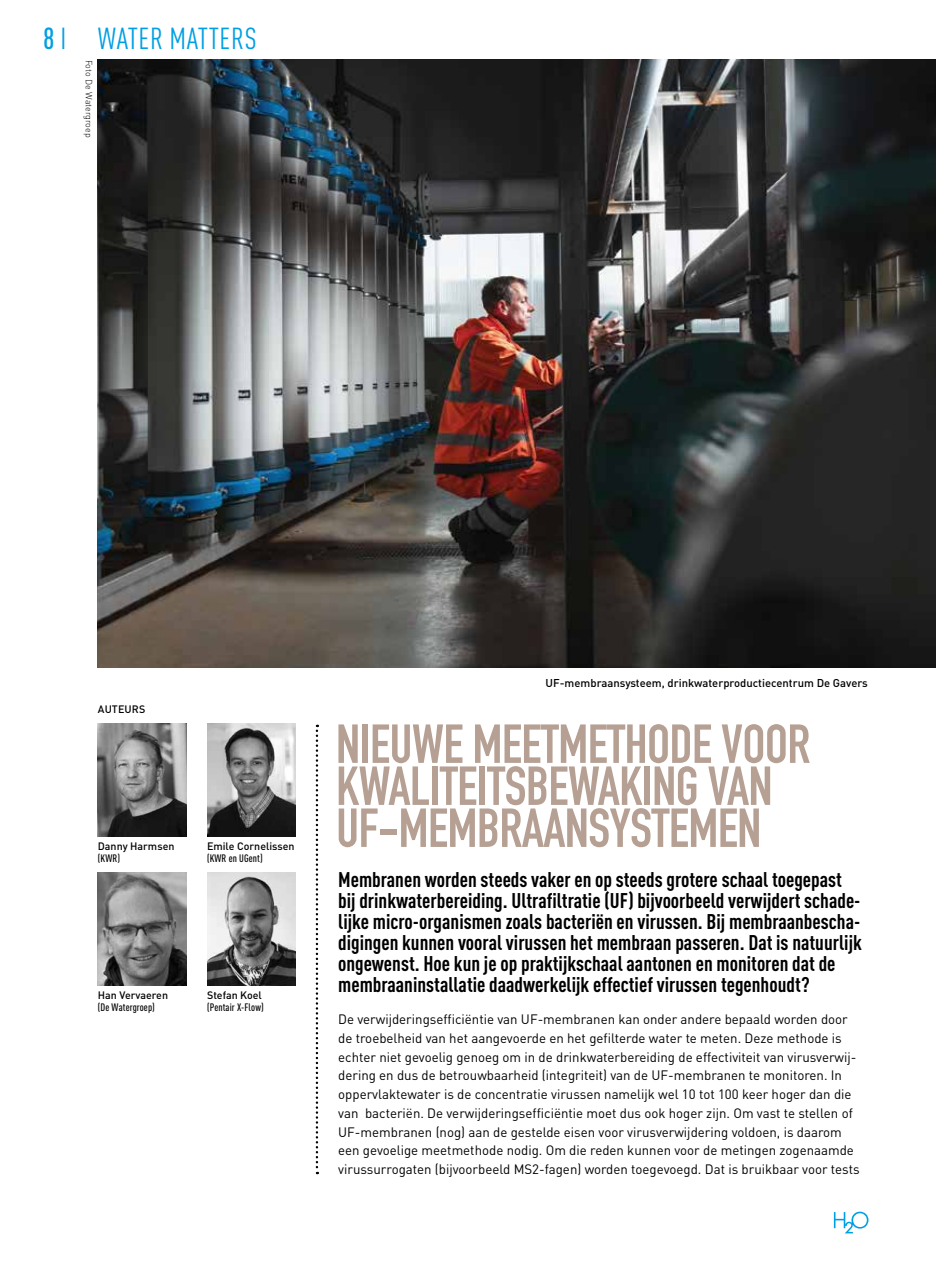
<style>
.page{position:relative;width:936px;height:1263px;background:#fff}
.page>*{position:absolute;margin:0;border:0;box-sizing:border-box;transform-origin:0 0}
.t1{font:54px/42px "DIN Engschrift";letter-spacing:-.01em;color:#b6a093}
.t2{font:condensed 30px "DIN Pro";letter-spacing:.02em;color:#009fe3}
.t3{font:700 condensed 21px/21px "DIN Pro";color:#000}
.t4{font:13.5px/18.8px "DIN Pro";color:#000}
.t5{font:500 11.25px "DIN Pro";color:#000}
.t6{font:500 10.65px "DIN Pro";color:#000}
.t7{font:500 condensed 10.65px "DIN Pro";letter-spacing:.01em;color:#000}
.t8{font:300 9px "DIN Pro";color:#000}
.s1{font-weight:500}
</style>
<div class="page">
<svg style="left:833px;top:1212px;width:35px;height:21px"></svg>
<img style="left:98px;top:60px;width:837px;height:608px">
<svg style="left:316px;top:725px;width:2px;height:449px"></svg>
<img style="left:207px;top:873px;width:88px;height:112px">
<img style="left:98px;top:873px;width:88px;height:112px">
<img style="left:207px;top:724px;width:88px;height:112px">
<img style="left:98px;top:724px;width:88px;height:112px">
<h2 class="t2" style="left:43px;top:17px;width:215px"><span class="s1">8</span> I WATER MATTERS</h2>
<p class="t8" style="left:96px;top:60px;width:80px;rotate:90deg">Foto De Watergroep</p>
<p class="t6" style="left:98px;top:700px;width:49px">AUTEURS</p>
<p class="t6" style="left:98px;top:838px;width:78px">Danny Harmsen</p>
<p class="t7" style="left:98px;top:850px;width:24px">(KWR)</p>
<p class="t6" style="left:207px;top:838px;width:89px">Emile Cornelissen</p>
<p class="t7" style="left:207px;top:850px;width:57px">(KWR en UGent)</p>
<p class="t6" style="left:98px;top:986px;width:72px">Han Vervaeren</p>
<p class="t7" style="left:98px;top:999px;width:58px">(De Watergroep)</p>
<p class="t6" style="left:207px;top:986px;width:56px">Stefan Koel</p>
<p class="t7" style="left:207px;top:999px;width:58px">(Pentair X-Flow)</p>
<p class="t5" style="left:545px;top:673px;width:324px">UF-membraansysteem, drinkwaterproductiecentrum De Gavers</p>
<h1 class="t1" style="left:336px;top:723px;width:476px">NIEUWE MEETMETHODE VOOR<br>KWALITEITSBEWAKING VAN<br>UF-MEMBRAANSYSTEMEN</h1>
<p class="t3" style="left:338px;top:867px;width:525px">Membranen worden steeds vaker en op steeds grotere schaal toegepast bij drinkwaterbereiding. Ultrafiltratie (UF) bijvoorbeeld verwijdert schade&shy;lijke micro-organismen zoals bacteriën en virussen. Bij membraanbescha&shy;digingen kunnen vooral virussen het membraan passeren. Dat is natuurlijk ongewenst. Hoe kun je op praktijkschaal aantonen en monitoren dat de membraaninstallatie daadwerkelijk effectief virussen tegenhoudt?</p>
<p class="t4" style="left:338px;top:1008px;width:523px">De verwijderingsefficiëntie van UF-membranen kan onder andere bepaald worden door de troebelheid van het aangevoerde en het gefilterde water te meten. Deze methode is echter niet gevoelig genoeg om in de drinkwaterbereiding de effectiviteit van virusverwij&shy;dering en dus de betrouwbaarheid (integriteit) van de UF-membranen te monitoren. In oppervlaktewater is de concentratie virussen namelijk wel 10 tot 100 keer hoger dan die van bacteriën. De verwijderingsefficiëntie moet dus ook hoger zijn. Om vast te stellen of UF-membranen (nog) aan de gestelde eisen voor virusverwijdering voldoen, is daarom een gevoelige meetmethode nodig. Om die reden kunnen voor de metingen zogenaamde virussurrogaten (bijvoorbeeld MS2-fagen) worden toegevoegd. Dat is bruikbaar voor tests</p>
</div>
